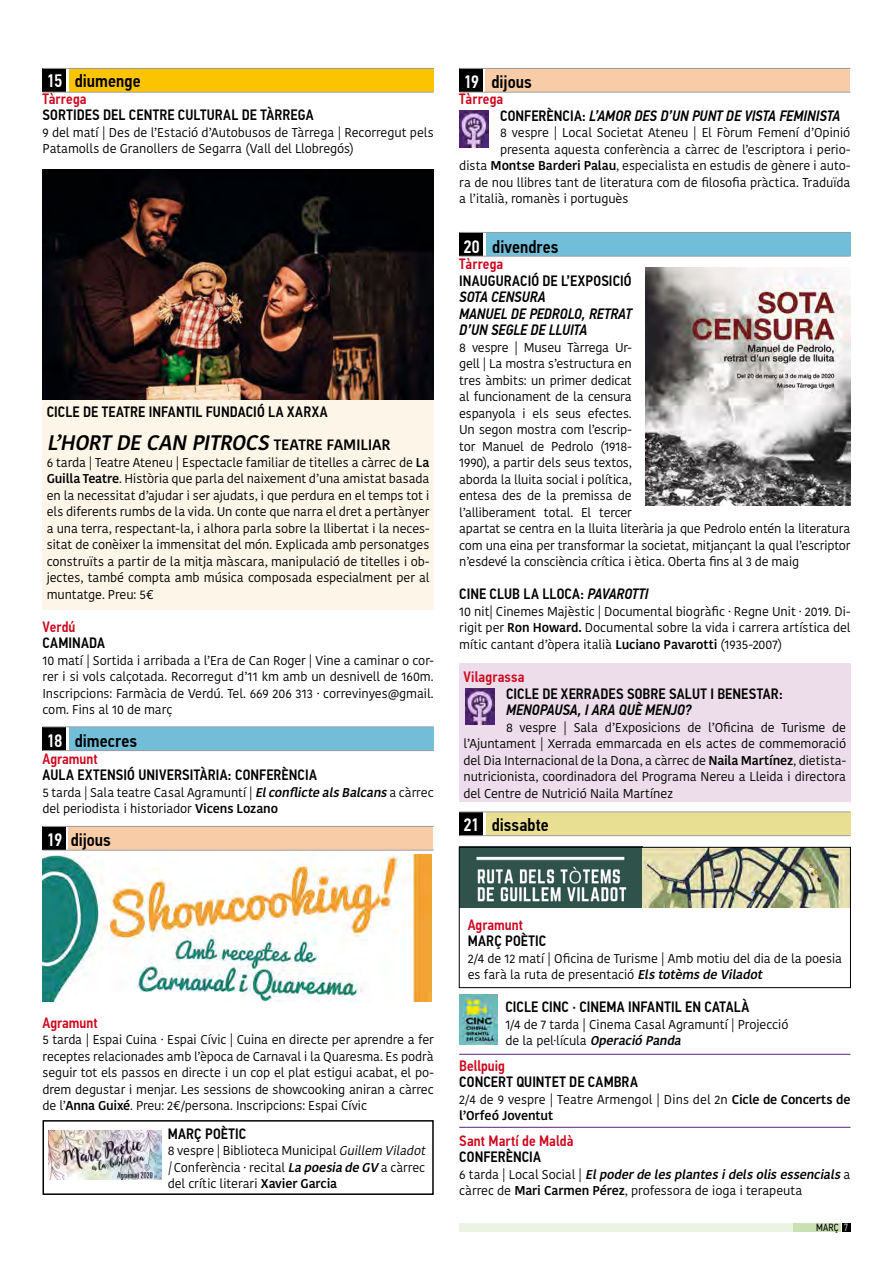
<style>
.page{position:relative;width:893px;height:1263px;background:#fff}
.page>*{position:absolute;margin:0;border:0;box-sizing:border-box;transform-origin:0 0}
.t1{font:italic 500 21px "Kohinoor Devanagari";color:#000}
.t2{font:500 18px "PF Din Text Cond Pro";color:#000}
.t3{font:500 15px "PF Din Text Cond Pro";letter-spacing:.01em;color:#000}
.t4{font:italic 500 15px/16.5px "PF Din Text Cond Pro";letter-spacing:.005em;color:#000}
.t5{font:500 15px "PF Din Text Cond Pro";letter-spacing:.005em;color:#cd071e}
.t6{font:12.75px/16.5px "Kohinoor Devanagari";letter-spacing:-.015em;color:#000}
.t7{font:10.35px "PF Din Text Cond Pro";color:#000}
.s1{color:#fff}
.s2{font-style:normal;font-size:15px}
.s3{font-weight:500}
.s4{font-weight:500;font-style:italic}
.s5{font-style:normal;color:#cd071e}
.s6{font-style:normal}
.s7{font-style:italic}
.s8{font-weight:300;color:#fff}
</style>
<div class="page">
<div style="left:841px;top:1223px;width:9px;height:9px;background:#000"></div>
<div style="left:459px;top:1223px;width:350px;height:9px;background:#ebf3e2"></div>
<div style="left:793px;top:1223px;width:47px;height:9px;background:#c9e0b3"></div>
<div style="left:43px;top:396px;width:391px;height:214px;background:#fdf5e7"></div>
<div style="left:459px;top:663px;width:391px;height:138px;background:#eddce9"></div>
<div style="left:486px;top:812px;width:364px;height:23px;background:#e8df93"></div>
<div style="left:459px;top:812px;width:23px;height:23px;background:#000"></div>
<hr style="left:459px;top:811px;width:391px;height:1px;background:#9c9e9f">
<hr style="left:459px;top:835px;width:391px;height:1px;background:#9c9e9f">
<div style="left:486px;top:233px;width:364px;height:23px;background:#72bdd7"></div>
<div style="left:459px;top:233px;width:23px;height:23px;background:#000"></div>
<hr style="left:459px;top:232px;width:391px;height:1px;background:#9c9e9f">
<hr style="left:459px;top:256px;width:391px;height:1px;background:#9c9e9f">
<div style="left:485px;top:69px;width:364px;height:23px;background:#f7cca7"></div>
<div style="left:459px;top:69px;width:23px;height:23px;background:#000"></div>
<hr style="left:459px;top:68px;width:391px;height:1px;background:#9c9e9f">
<hr style="left:459px;top:92px;width:391px;height:1px;background:#9c9e9f">
<div style="left:68px;top:827px;width:365px;height:23px;background:#f7cca7"></div>
<div style="left:43px;top:827px;width:23px;height:23px;background:#000"></div>
<hr style="left:43px;top:826px;width:391px;height:1px;background:#9c9e9f">
<hr style="left:43px;top:850px;width:391px;height:1px;background:#9c9e9f">
<div style="left:69px;top:727px;width:365px;height:23px;background:#72bdd7"></div>
<div style="left:43px;top:727px;width:23px;height:23px;background:#000"></div>
<hr style="left:43px;top:726px;width:391px;height:1px;background:#9c9e9f">
<hr style="left:43px;top:750px;width:391px;height:1px;background:#9c9e9f">
<img style="left:646px;top:267px;width:204px;height:238px">
<img style="left:43px;top:169px;width:391px;height:230px">
<div style="left:69px;top:69px;width:365px;height:23px;background:#fcc400"></div>
<div style="left:43px;top:69px;width:23px;height:23px;background:#000"></div>
<hr style="left:43px;top:68px;width:391px;height:1px;background:#9c9e9f">
<hr style="left:43px;top:92px;width:391px;height:1px;background:#9c9e9f">
<img style="left:43px;top:855px;width:389px;height:146px">
<img style="left:459px;top:111px;width:30px;height:36px">
<img style="left:461px;top:849px;width:388px;height:59px">
<div style="left:459px;top:847px;width:392px;height:141px;border:1px solid #000"></div>
<img style="left:459px;top:994px;width:38px;height:50px">
<img style="left:465px;top:688px;width:30px;height:37px">
<div style="left:43px;top:1120px;width:391px;height:75px;border:2px solid #000"></div>
<img style="left:48px;top:1131px;width:114px;height:48px">
<hr style="left:459px;top:1054px;width:391px;height:1px;background:#592476">
<hr style="left:459px;top:1127px;width:391px;height:1px;background:#592476">
<h2 class="t2" style="left:47px;top:70px;width:96px"><span class="s1">15</span> diumenge</h2>
<p class="t5" style="left:43px;top:90px;width:46px">Tàrrega</p>
<p class="t3" style="left:43px;top:106px;width:273px">SORTIDES DEL CENTRE CULTURAL DE TÀRREGA</p>
<p class="t6" style="left:43px;top:124px;width:393px">9 del matí | Des de l’Estació d’Autobusos de Tàrrega | Recorregut pels<br>Patamolls de Granollers de Segarra (Vall del Llobregós)</p>
<p class="t3" style="left:47px;top:403px;width:283px">CICLE DE TEATRE INFANTIL FUNDACIÓ LA XARXA</p>
<h1 class="t1" style="left:47px;top:431px;width:345px">L’HORTDECAN PITROCS <span class="s2">T E AT R E FA M I L I A R</span></h1>
<p class="t6" style="left:47px;top:454px;width:384px;text-align:justify">6 tarda | Teatre Ateneu | Espectacle familiar de titelles a càrrec de <span class="s3">La Guilla Teatre</span>. Història que parla del naixement d’una amistat basada en la necessitat d’ajudar i ser ajudats, i que perdura en el temps tot i els diferents rumbs de la vida. Un conte que narra el dret a pertànyer a una terra, respectant-la, i alhora parla sobre la llibertat i la neces&shy;sitat de conèixer la immensitat del món. Explicada amb personatges construïts a partir de la mitja màscara, manipulació de titelles i ob&shy;jectes, també compta amb música composada especialment per al muntatge. Preu: 5€</p>
<p class="t5" style="left:43px;top:618px;width:35px">Verdú</p>
<p class="t3" style="left:43px;top:634px;width:64px">CAMINADA</p>
<p class="t6" style="left:43px;top:652px;width:393px;text-align:justify">10 matí | Sortida i arribada a l’Era de Can Roger | Vine a caminar o cor&shy;rer i si vols calçotada. Recorregut d’11 km amb un desnivell de 160m.<br>Inscripcions: Farmàcia de Verdú. Tel. 669 206 313 · correvinyes@gmail. com. Fins al 10 de març</p>
<h2 class="t2" style="left:47px;top:730px;width:92px"><span class="s1">18</span> dimecres</h2>
<p class="t5" style="left:43px;top:750px;width:57px">Agramunt</p>
<p class="t3" style="left:43px;top:766px;width:276px">AULA EXTENSIÓ UNIVERSITÀRIA: CONFERÈNCIA</p>
<p class="t6" style="left:43px;top:784px;width:393px">5 tarda | Sala teatre Casal Agramuntí | <span class="s4">ElconflictealsBalcans</span>a càrrec del periodista i historiador <span class="s3">Vicens Lozano</span></p>
<h2 class="t2" style="left:47px;top:829px;width:66px"><span class="s1">19</span> dijous</h2>
<h2 class="t2" style="left:463px;top:71px;width:70px"><span class="s1">19</span> dijous</h2>
<p class="t4" style="left:500px;top:91px;width:342px;text-indent:-41px"><span class="s5">Tàrrega<br></span><span class="s6">CONFERÈNCIA:</span> L’AMOR DES D’UN PUNT DE VISTA FEMINISTA</p>
<p class="t6" style="left:500px;top:125px;width:352px">8 vespre | Local Societat Ateneu | El Fòrum Femení d’Opinió</p>
<p class="t6" style="left:500px;top:141px;width:352px">presenta aquesta conferència a càrrec de l’escriptora i perio-</p>
<p class="t6" style="left:459px;top:158px;width:393px">dista <span class="s3">Montse Barderi Palau</span>, especialista en estudis de gènere i auto-</p>
<p class="t6" style="left:459px;top:174px;width:393px">ra de nou llibres tant de literatura com de filosofia pràctica. Traduïda</p>
<p class="t6" style="left:459px;top:191px;width:171px">a l’italià, romanès i portuguès</p>
<h2 class="t2" style="left:463px;top:236px;width:96px"><span class="s1">20</span> divendres</h2>
<p class="t5" style="left:459px;top:255px;width:46px">Tàrrega</p>
<p class="t3" style="left:459px;top:272px;width:174px">INAUGURACIÓ DE L’EXPOSICIÓ</p>
<p class="t4" style="left:459px;top:289px;width:174px">SOTA CENSURA<br>MANUEL DE PEDROLO, RETRAT<br>D’UN SEGLE DE LLUITA</p>
<p class="t6" style="left:459px;top:339px;width:393px">8 vespre | Museu Tàrrega Ur-<br>gell | La mostra s’estructura en<br>tres àmbits: un primer dedicat<br>al funcionament de la censura<br>espanyola i els seus efectes.<br>Un segon mostra com l’escrip-<br>tor Manuel de Pedrolo (1918-<br>1990), a partir dels seus textos,<br>aborda la lluita social i política,<br>entesa des de la premissa de<br>l’alliberament total. El tercer<br>apartat se centra en la lluita literària ja que Pedrolo enté n la literatura com una eina per transformar la societat, mitjançant la qual l’escriptor n’esdevé la consciència crítica i ètica. Oberta fins al 3 de maig</p>
<p class="t3" style="left:459px;top:585px;width:191px">CINE CLUB LA LLOCA: <span class="s7">PAVAROTTI</span></p>
<p class="t6" style="left:459px;top:603px;width:393px;text-align:justify">10 nit| Cinemes Majèstic | Documental biogràfic · Regne Unit · 2019. Di&shy;rigit per <span class="s3">Ron Howard.</span> Documental sobre la vida i carrera artística del mític cantant d’òpera italià <span class="s3">Luciano Pavarotti</span> (1935-2007)</p>
<p class="t5" style="left:463px;top:668px;width:62px">Vilagrassa</p>
<p class="t3" style="left:506px;top:684px;width:278px">CICLE DE XERRADES SOBRE SALUT I BENESTAR:</p>
<p class="t4" style="left:506px;top:702px;width:187px">MENOPAUSA, I ARA QUÈ MENJO?</p>
<p class="t6" style="left:463px;top:719px;width:384px;text-align:justify;text-indent:43px">8 vespre | Sala d’Exposicions de l’Oficina de Turisme de l’Ajuntament | Xerrada emmarcada en els actes de commemoració del Dia Internacional de la Dona, a càrrec de <span class="s3">Naila Martínez</span>, dietista&shy;nutricionista, coordinadora del Programa Nereu a Lleida i directora del Centre de Nutrició Naila Martínez</p>
<h2 class="t2" style="left:463px;top:813px;width:87px"><span class="s1">21</span> dissabte</h2>
<p class="t5" style="left:43px;top:1014px;width:57px">Agramunt</p>
<p class="t6" style="left:43px;top:1032px;width:393px;text-align:justify">5 tarda | Espai Cuina · Espai Cívic | Cuina en directe per aprendre a fer receptes relacionades amb l’època de Carnaval i la Quaresma. Es podrà seguir tot els passos en directe i un cop el plat estigui acabat, el po&shy;drem degustar i menjar. Les sessions de showcooking aniran a càrrec de l’<span class="s3">Anna Guixé</span>. Preu: 2€/persona. Inscripcions: Espai Cívic</p>
<p class="t3" style="left:168px;top:1125px;width:80px">MARÇ POÈTIC</p>
<p class="t6" style="left:168px;top:1143px;width:262px">8 vespre | Biblioteca Municipal <span class="s7">Guillem Viladot |</span>Conferència · recital <span class="s4">LapoesiadeGV</span> a càrrec del crític literari <span class="s3">Xavier Garcia</span></p>
<p class="t5" style="left:468px;top:915px;width:57px">Agramunt</p>
<p class="t3" style="left:468px;top:932px;width:80px">MARÇ POÈTIC</p>
<p class="t6" style="left:468px;top:950px;width:376px">2/4 de 12 matí | Oficina de Turisme | Amb motiu del dia de la poesia es farà la ruta de presentació <span class="s4">ElstotèmsdeViladot</span></p>
<p class="t3" style="left:505px;top:998px;width:245px">CICLE CINC · CINEMA INFANTIL EN CATALÀ</p>
<p class="t6" style="left:505px;top:1016px;width:285px">1/4 de 7 tarda | Cinema Casal Agramuntí | Projecció de l a pel·lícul a <span class="s4">OperacióPanda</span></p>
<p class="t5" style="left:459px;top:1056px;width:47px">Bellpuig</p>
<p class="t3" style="left:459px;top:1073px;width:180px">CONCERT QUINTET DE CAMBRA</p>
<p class="t6" style="left:459px;top:1091px;width:393px">2/4 de 9 vespre | Teatre Armengol | Dins del 2n <span class="s3">Cicle de Concerts de l’Orfeó Joventut</span></p>
<p class="t5" style="left:459px;top:1131px;width:116px">Sant Martí de Maldà</p>
<p class="t3" style="left:459px;top:1148px;width:83px">CONFERÈNCIA</p>
<p class="t6" style="left:459px;top:1166px;width:393px">6 t a r d a | L o c a l S o c i a l | <span class="s4">Elpoderdelesplantesidelsolisessencials</span>a càrrec de <span class="s3">Mari Carmen Pérez</span>, professora de ioga i terapeuta</p>
<p class="t7" style="left:816px;top:1221px;width:33px">MARÇ <span class="s8">7</span></p>
</div>
